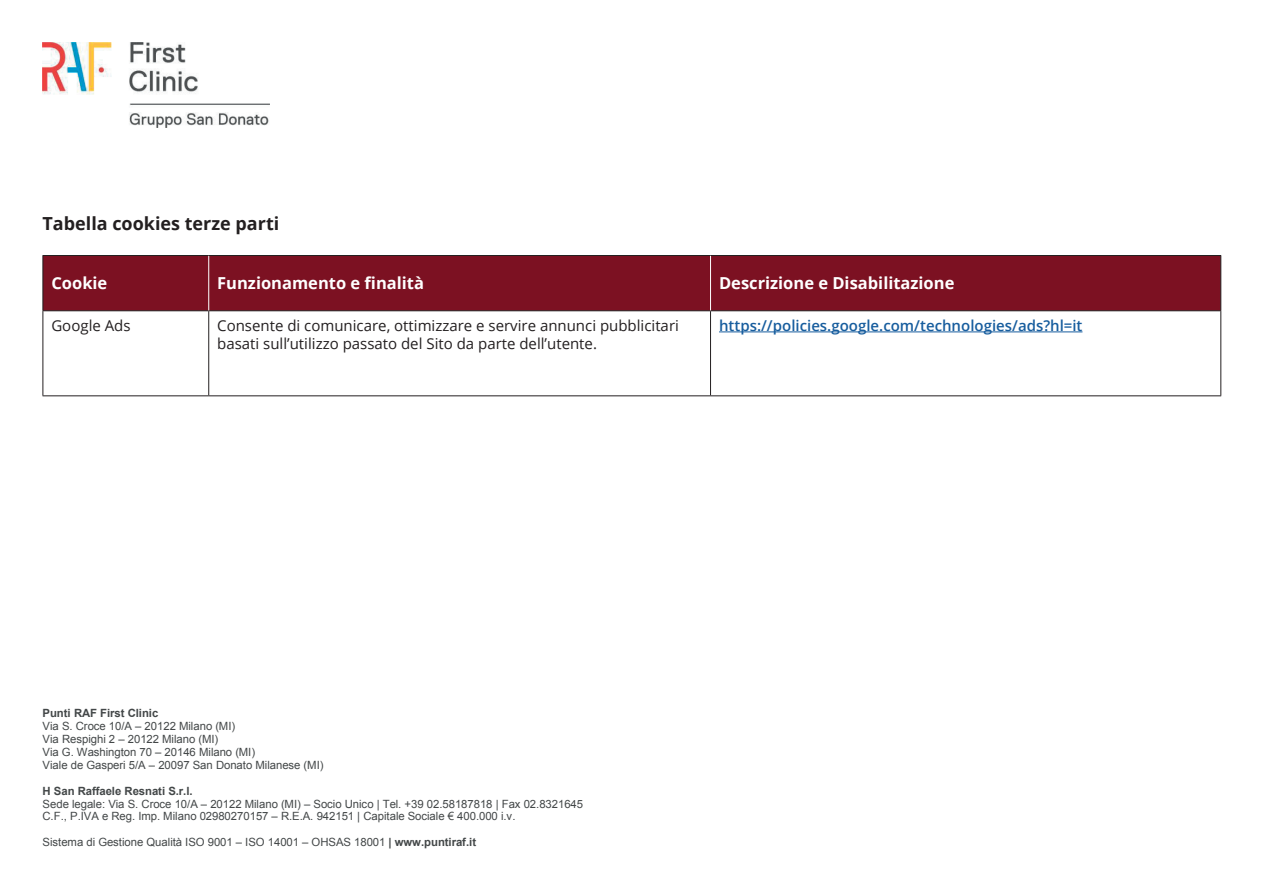
<style>
.page{position:relative;width:1263px;height:893px;background:#fff}
.page>*{position:absolute;margin:0;border:0;box-sizing:border-box;transform-origin:0 0}
.t1{font:700 18px "Open Sans";color:#231f20}
.t2{font:700 16.5px "Open Sans";color:#fff}
.t3{font:15px/18px "Open Sans";color:#231f20}
.t4{font:600 15px "Open Sans";color:#175d9e}
.t5{font:11.4px/12.9px "Arial";color:#434748}
.t6{font:700 11.4px "Arial";letter-spacing:-.005em;color:#434748}
.s1{font-weight:700}
</style>
<div class="page">
<img style="left:43px;top:43px;width:227px;height:84px">
<div style="left:44px;top:256px;width:1176px;height:54px;background:#7c1122"></div>
<hr style="left:43px;top:255px;width:166px;height:1px;background:#231f20">
<hr style="left:43px;top:256px;width:1px;height:54px;background:#231f20">
<hr style="left:209px;top:255px;width:501px;height:1px;background:#231f20">
<hr style="left:710px;top:255px;width:511px;height:1px;background:#231f20">
<hr style="left:1220px;top:256px;width:1px;height:54px;background:#231f20">
<hr style="left:43px;top:310px;width:166px;height:1px;background:#231f20">
<hr style="left:43px;top:311px;width:1px;height:84px;background:#231f20">
<hr style="left:209px;top:310px;width:501px;height:1px;background:#231f20">
<hr style="left:208px;top:311px;width:1px;height:84px;background:#231f20">
<hr style="left:710px;top:310px;width:511px;height:1px;background:#231f20">
<hr style="left:710px;top:311px;width:1px;height:84px;background:#231f20">
<hr style="left:1220px;top:311px;width:1px;height:84px;background:#231f20">
<hr style="left:43px;top:395px;width:166px;height:1px;background:#231f20">
<hr style="left:209px;top:395px;width:501px;height:1px;background:#231f20">
<hr style="left:710px;top:395px;width:511px;height:1px;background:#231f20">
<hr style="left:208px;top:256px;width:1px;height:54px;background:#fff">
<hr style="left:710px;top:256px;width:1px;height:54px;background:#fff">
<hr style="left:719px;top:332px;width:363px;height:1px;background:#175d9e">
<h1 class="t1" style="left:43px;top:211px;width:238px">Tabella cookies terze parti</h1>
<h2 class="t2" style="left:51px;top:272px;width:57px">Cookie</h2>
<h2 class="t2" style="left:217px;top:272px;width:208px">Funzionamento e finalità</h2>
<h2 class="t2" style="left:719px;top:272px;width:237px">Descrizione e Disabilitazione</h2>
<h3 class="t3" style="left:51px;top:316px;width:81px">Google Ads</h3>
<h3 class="t3" style="left:217px;top:316px;width:463px">Consente di comunicare, ottimizzare e servire annunci pubblicitari basati sull’utilizzo passato del Sito da parte dell’utente.</h3>
<h3 class="t4" style="left:719px;top:315px;width:365px">https://policies.google.com/technologies/ads?hl=it</h3>
<p class="t6" style="left:43px;top:705px;width:117px">Punti RAF First Clinic</p>
<p class="t5" style="left:43px;top:719px;width:282px">Via S. Croce 10/A – 20122 Milano (MI)<br>Via Respighi 2 – 20122 Milano (MI)<br>Via G. Washington 70 – 20146 Milano (MI)<br>Viale de Gasperi 5/A – 20097 San Donato Milanese (MI)</p>
<p class="t6" style="left:43px;top:783px;width:152px">H San Raffaele Resnati S.r.l.</p>
<p class="t5" style="left:43px;top:797px;width:542px">Sede legale: Via S. Croce 10/A – 20122 Milano (MI) – Socio Unico | Tel. +39 02.58187818 | Fax 02.8321645<br>C.F., P.IVA e Reg. Imp. Milano 02980270157 – R.E.A. 942151 | Capitale Sociale € 400.000 i.v.</p>
<p class="t5" style="left:43px;top:836px;width:435px">Sistema di Gestione Qualità ISO 9001 – ISO 14001 – OHSAS 18001 <span class="s1">| www.puntiraf.it</span></p>
</div>
